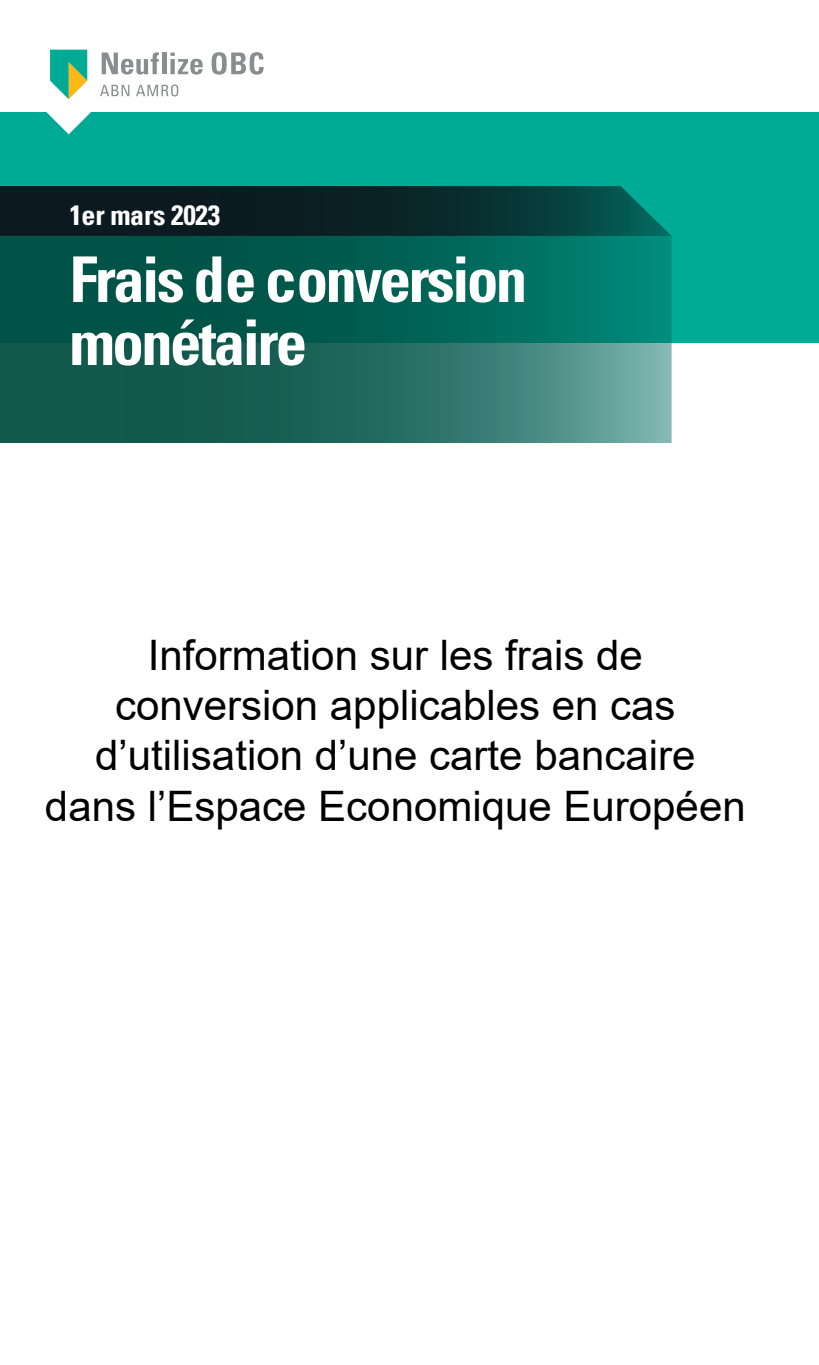
<style>
.page{position:relative;width:819px;height:1365px;background:#fff}
.page>*{position:absolute;margin:0;border:0;box-sizing:border-box;transform-origin:0 0}
.t1{font:700 condensed 63px/63px "Univers LT";letter-spacing:-.04em;color:#fff}
.t2{font:42px/50.4px "Arial";color:#000;text-align:center}
.t3{font:700 condensed 28px "Univers LT";letter-spacing:-.01em;color:#fff}
.s1{font-family:"Univers LT Std"}
</style>
<div class="page">
<div style="left:0;top:112px;width:819px;height:230px;background:#00ab95"></div>
<svg style="left:46px;top:50px;width:157px;height:84px"></svg>
<svg style="left:212px;top:52px;width:51px;height:23px"></svg>
<svg style="left:0;top:236px;width:671px;height:207px;background:#15695d"></svg>
<svg style="left:0;top:186px;width:671px;height:50px;background:#092d2f"></svg>
<p class="t3" style="left:69px;top:198px;width:152px"><span class="s1">1er</span> mars <span class="s1">20</span>23</p>
<h1 class="t1" style="left:69px;top:248px;width:459px">Frais de conversion monétaire</h1>
<p class="t2" style="left:45px;top:629px;width:702px">Information sur les frais de conversion applicables en cas d’utilisation d’une carte bancaire dans l’Espace Economique Européen</p>
</div>
